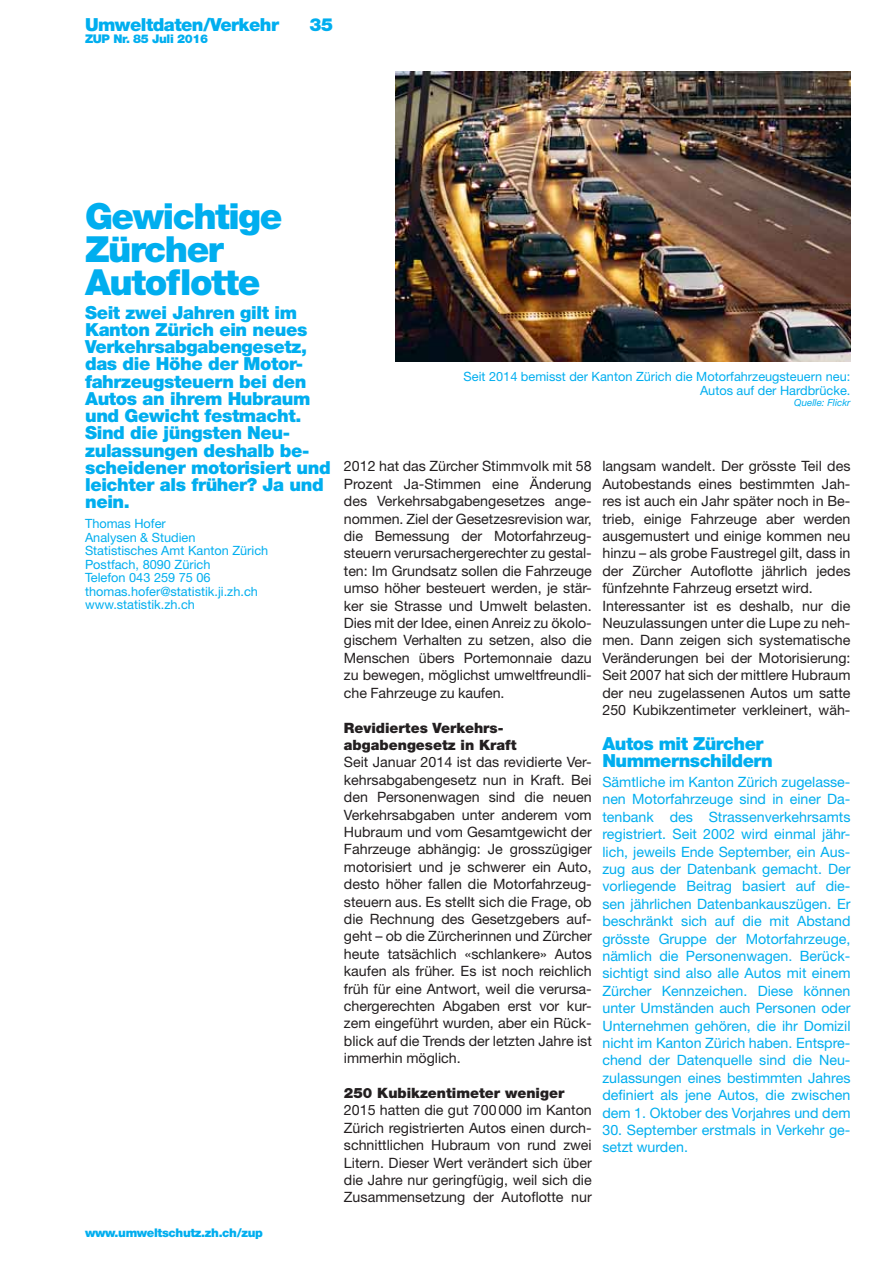
<style>
.page{position:relative;width:893px;height:1263px;background:#fff}
.page>*{position:absolute;margin:0;border:0;box-sizing:border-box;transform-origin:0 0}
.t1{font:900 36px/33px "Helvetica Neue LT Std";letter-spacing:-.04em;color:#00aeef}
.t2{font:900 18px/17.2px "Helvetica Neue LT Std";letter-spacing:-.02em;color:#00aeef}
.t3{font:14.25px/17.4px "Helvetica Neue LT Std";color:#231f20;text-align:justify}
.t4{font:14.25px/17.4px "Helvetica Neue LT Std";color:#00aeef;text-align:justify}
.t5{font:900 14.25px/17.2px "Helvetica Neue LT Std";color:#231f20}
.t6{font:12.75px/13.5px "Helvetica Neue LT Std";color:#00aeef}
.t7{font:900 12px "Helvetica Neue LT Std";letter-spacing:-.03em;color:#00aeef}
.t8{font:italic 9.75px "Helvetica Neue LT Std";color:#00aeef}
</style>
<div class="page">
<img style="left:395px;top:71px;width:455px;height:290px">
<p class="t2" style="left:85px;top:18px;width:195px">Umweltdaten/Verkehr</p>
<p class="t2" style="left:310px;top:18px;width:25px">35</p>
<p class="t7" style="left:85px;top:35px;width:125px">ZUP Nr. 85 Juli 2016</p>
<h1 class="t1" style="left:85px;top:204px;width:199px">Gewichtige<br>Zürcher<br>Autoflotte</h1>
<p class="t2" style="left:85px;top:306px;width:247px">Seit zwei Jahren gilt im<br>Kanton Zürich ein neues<br>Verkehrsabgabengesetz, das die Höhe der Motor&shy;fahrzeugsteuern bei den<br>Autos an ihrem Hubraum und Gewicht festmacht.<br>Sind die jüngsten Neu&shy;zulassungen deshalb be&shy;scheidener motorisiert und leichter als früher? Ja und nein.</p>
<p class="t6" style="left:85px;top:519px;width:185px">Thomas Hofer<br>Analysen &amp; Studien<br>Statistisches Amt Kanton Zürich<br>Postfach, 8090 Zürich<br>Telefon 043 259 75 06 thomas.hofer@statistik.ji.zh.ch www.statistik.zh.ch</p>
<p class="t7" style="left:85px;top:1228px;width:179px">www.umweltschutz.zh.ch/zup</p>
<p class="t6" style="left:464px;top:371px;width:388px;text-align:right">Seit 2014 bemisst der Kanton Zürich die Motorfahrzeugsteuern neu:<br>Autos auf der Hardbrücke.</p>
<p class="t8" style="left:794px;top:396px;width:58px">Quelle: Flickr</p>
<p class="t3" style="left:344px;top:459px;width:249px">2012 hat das Zürcher Stimmvolk mit 58<br>Prozent Ja-Stimmen eine Änderung des Verkehrsabgabengesetzes ange&shy;nommen. Ziel der Gesetzesrevision war, die Bemessung der Motorfahrzeug&shy;steuern verursachergerechter zu gestal&shy;ten: Im Grundsatz sollen die Fahrzeuge umso höher besteuert werden, je stär&shy;ker sie Strasse und Umwelt belasten.<br>Dies mit der Idee, einen Anreiz zu ökolo&shy;gischem Verhalten zu setzen, also die Menschen übers Portemonnaie dazu zu bewegen, möglichst umweltfreundli&shy;che Fahrzeuge zu kaufen.</p>
<p class="t5" style="left:344px;top:720px;width:174px">Revidiertes Verkehrs&shy;abgabengesetz in Kraft</p>
<p class="t3" style="left:344px;top:755px;width:249px">Seit Januar 2014 ist das revidierte Ver&shy;kehrsabgabengesetz nun in Kraft. Bei den Personenwagen sind die neuen Verkehrsabgaben unter anderem vom Hubraum und vom Gesamtgewicht der Fahrzeuge abhängig: Je grosszügiger motorisiert und je schwerer ein Auto, desto höher fallen die Motorfahrzeug&shy;steuern aus. Es stellt sich die Frage, ob die Rechnung des Gesetzgebers auf&shy;geht – ob die Zürcherinnen und Zürcher heute tatsächlich «schlankere» Autos kaufen als früher. Es ist noch reichlich früh für eine Antwort, weil die verursa&shy;chergerechten Abgaben erst vor kur&shy;zem eingeführt wurden, aber ein Rück&shy;blick auf die Trends der letzten Jahre ist immerhin möglich.</p>
<p class="t5" style="left:344px;top:1086px;width:222px">250 Kubikzentimeter weniger</p>
<p class="t3" style="left:344px;top:1103px;width:249px">2015 hatten die gut 700 000 im Kanton Zürich registrierten Autos einen durch&shy;schnittlichen Hubraum von rund zwei Litern. Dieser Wert verändert sich über die Jahre nur geringfügig, weil sich die Zusammensetzung der Autoflotte nur</p>
<p class="t3" style="left:602px;top:459px;width:250px;text-align:left">langsam wandelt. Der grösste Teil des Autobestands eines bestimmten Jah&shy;res ist auch ein Jahr später noch in Be&shy;trieb, einige Fahrzeuge aber werden ausgemustert und einige kommen neu hinzu – als grobe Faustregel gilt, dass in der Zürcher Autoflotte jährlich jedes fünfzehnte Fahrzeug ersetzt wird.<br>Interessanter ist es deshalb, nur die Neuzulassungen unter die Lupe zu neh&shy;men. Dann zeigen sich systematische Veränderungen bei der Motorisierung:<br>Seit 2007 hat sich der mittlere Hubraum der neu zugelassenen Autos um satte 250 Kubikzentimeter verkleinert, wäh-</p>
<p class="t2" style="left:602px;top:737px;width:172px">Autos mit Zürcher<br>Nummernschildern</p>
<p class="t4" style="left:602px;top:775px;width:250px">Sämtliche im Kanton Zürich zugelasse&shy;nen Motorfahrzeuge sind in einer Da&shy;tenbank des Strassenverkehrsamts registriert. Seit 2002 wird einmal jähr&shy;lich, jeweils Ende September, ein Aus&shy;zug aus der Datenbank gemacht. Der vorliegende Beitrag basiert auf die&shy;sen jährlichen Datenbankauszügen. Er beschränkt sich auf die mit Abstand grösste Gruppe der Motorfahrzeuge, nämlich die Personenwagen. Berück&shy;sichtigt sind also alle Autos mit einem Zürcher Kennzeichen. Diese können unter Umständen auch Personen oder Unternehmen gehören, die ihr Domizil nicht im Kanton Zürich haben. Entspre&shy;chend der Datenquelle sind die Neu&shy;zulassungen eines bestimmten Jahres definiert als jene Autos, die zwischen dem 1. Oktober des Vorjahres und dem</p>
<p class="t4" style="left:602px;top:1123px;width:250px">30. September erstmals in Verkehr ge&shy;setzt wurden.</p>
</div>
